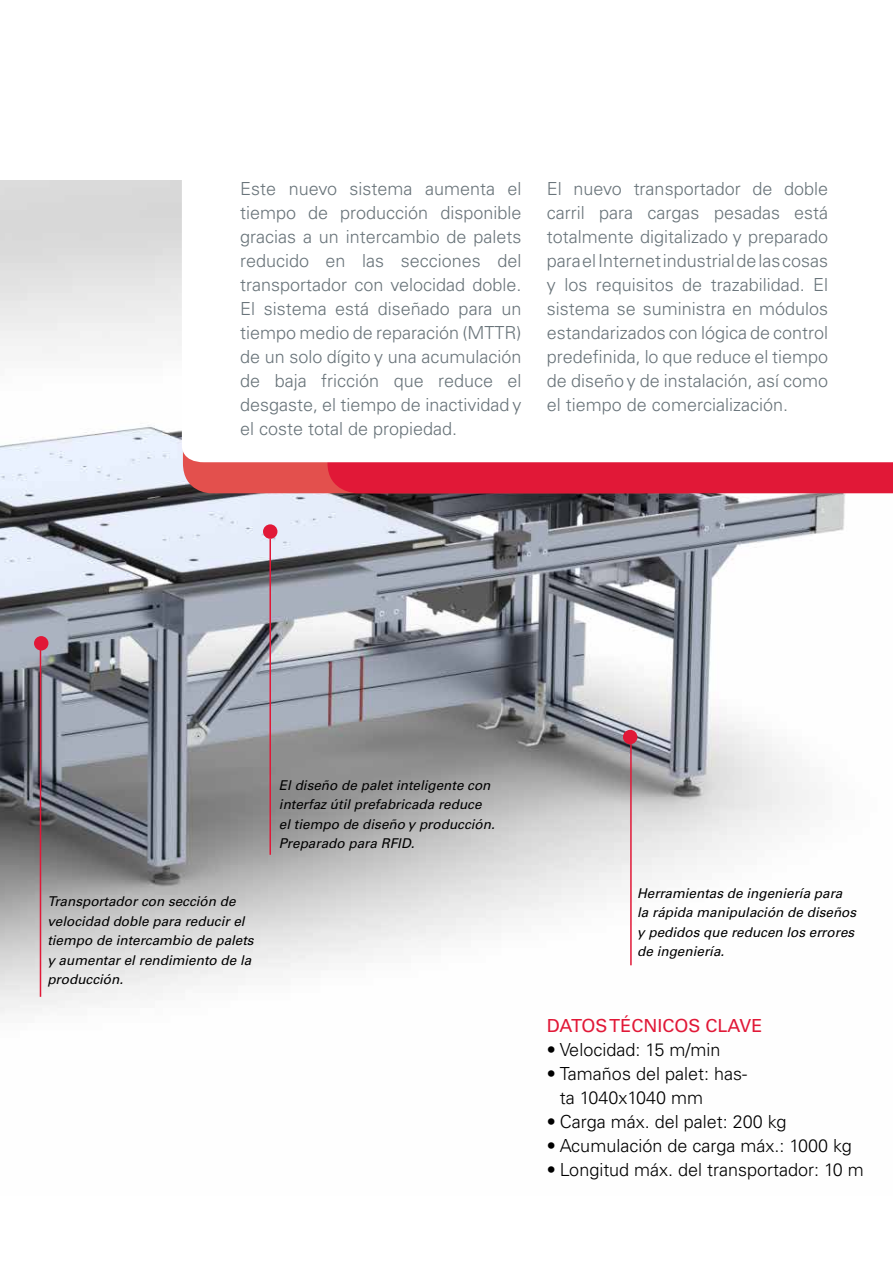
<style>
.page{position:relative;width:893px;height:1263px;background:#fff}
.page>*{position:absolute;margin:0;border:0;box-sizing:border-box;transform-origin:0 0}
.t1{font:300 18px/24px "Univers LT Pro 45";color:#69747a;text-align:justify}
.t2{font:300 18px/24px "Univers LT Pro 45";color:#000}
.t3{font:18px "Univers LT Pro 55 Roman";color:#e11837}
.t4{font:italic 13.5px/19.5px "Univers LT Pro 55";color:#000}
</style>
<div class="page">
<img style="left:0;top:181px;width:893px;height:833px">
<div style="left:623px;top:730px;width:14px;height:14px;background:#e11837;border-radius:50%"></div>
<hr style="left:630px;top:744px;width:2px;height:221px;background:#e11837">
<div style="left:263px;top:524px;width:14px;height:15px;background:#e11837;border-radius:50%"></div>
<hr style="left:269px;top:539px;width:2px;height:316px;background:#e11837">
<div style="left:183px;top:462px;width:144px;height:31px;background:#e3504d"></div>
<div style="left:327px;top:462px;width:566px;height:31px;background:#e11837"></div>
<svg style="left:182px;top:181px;width:711px;height:281px"></svg>
<hr style="left:40px;top:643px;width:1px;height:354px;background:#e11837">
<div style="left:34px;top:636px;width:14px;height:14px;background:#e11837;border-radius:50%"></div>
<p class="t1" style="left:240px;top:177px;width:283px">Este nuevo sistema aumenta el tiempo de producción disponible gracias a un intercambio de palets reducido en las secciones del transportador con velocidad doble.<br>El sistema está diseñado para un tiempo medio de reparación (MTTR) de un solo dígito y una acumulación de baja fricción que reduce el desgaste, el tiempo de inactividad y el coste total de propiedad.</p>
<p class="t1" style="left:547px;top:177px;width:283px">El nuevo transportador de doble carril para cargas pesadas está totalmente digitalizado y preparado para el Internet industrial de las cosas y los requisitos de trazabilidad. El sistema se suministra en módulos estandarizados con lógica de control predefinida, lo que reduce el tiempo de diseño y de instalación, así como el tiempo de comercialización.</p>
<p class="t4" style="left:47px;top:892px;width:208px">Transportador con sección de velocidad doble para reducir el tiempo de intercambio de palets y aumentar el rendimiento de la producción.</p>
<p class="t4" style="left:279px;top:775px;width:217px">El diseño de palet inteligente con interfaz útil prefabricada reduce el tiempo de diseño y producción.<br>Preparado para RFID.</p>
<p class="t4" style="left:637px;top:883px;width:221px">Herramientas de ingeniería para la rápida manipulación de diseños y pedidos que reducen los errores de ingeniería.</p>
<p class="t3" style="left:547px;top:1015px;width:217px">DATOS TÉCNICOS CLAVE</p>
<p class="t2" style="left:547px;top:1038px;width:175px">• Velocidad: 15 m/min</p>
<p class="t2" style="left:560px;top:1062px;width:189px;text-indent:-13px">• Tamaños del palet: has&shy;ta 1040x1040 mm</p>
<p class="t2" style="left:547px;top:1110px;width:241px">• Carga máx. del palet: 200 kg</p>
<p class="t2" style="left:547px;top:1134px;width:306px">• Acumulación de carga máx.: 1000 kg</p>
<p class="t2" style="left:547px;top:1158px;width:319px">• Longitud máx. del transportador: 10 m</p>
</div>
